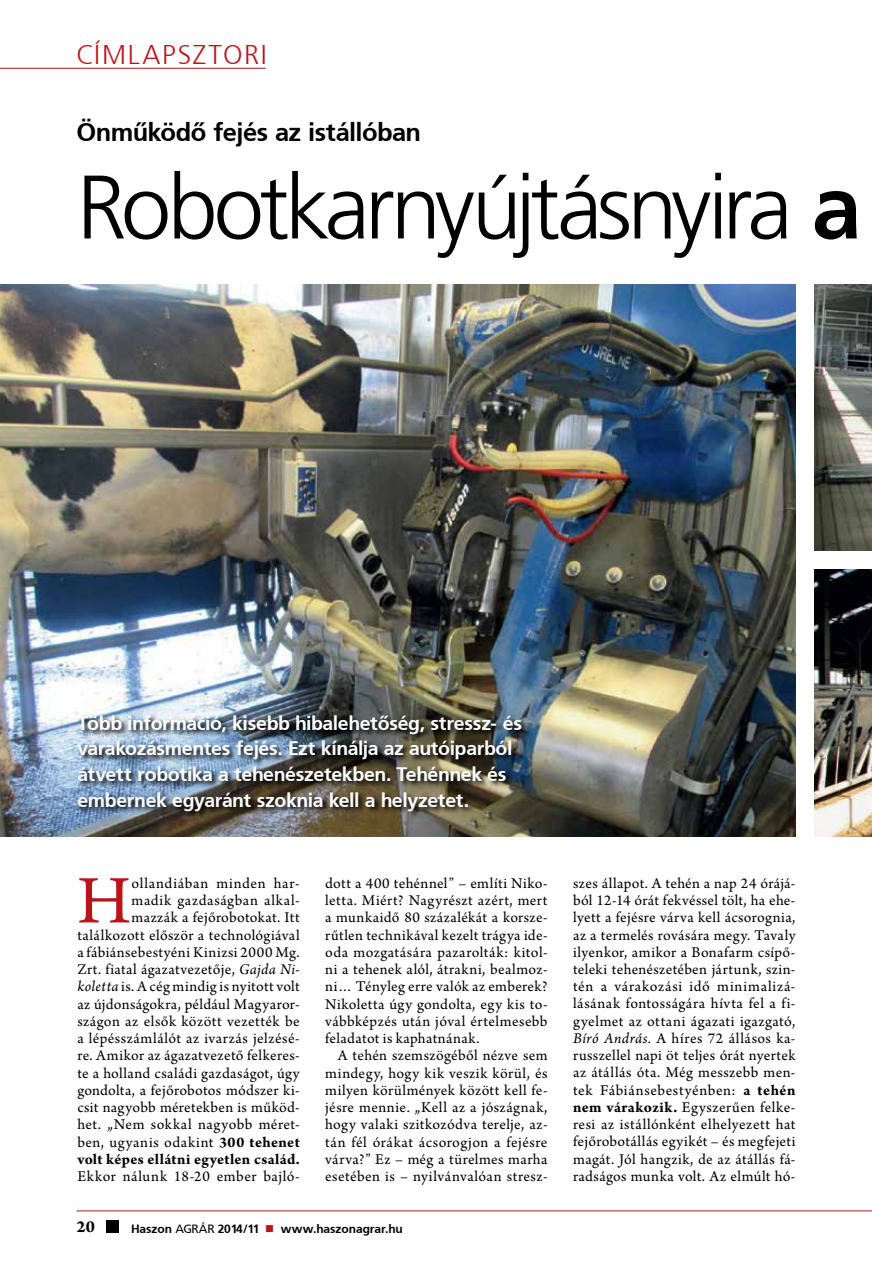
<style>
.page{position:relative;width:872px;height:1263px;background:#fff}
.page>*{position:absolute;margin:0;border:0;box-sizing:border-box;transform-origin:0 0}
.t1{font:90px "Frutiger Lt PFL";letter-spacing:-.015em;color:#000}
.t2{font:71.55px "Arno Pro";color:#ba141a}
.t3{font:27px "Frutiger Lt PFL";letter-spacing:.11em;color:#ba141a}
.t4{font:700 25.5px "Frutiger PFL";letter-spacing:.005em;color:#000}
.t5{font:700 19.5px/25.5px "Frutiger PFL";color:#fff}
.t6{font:700 18px "Arno Pro";color:#000}
.t7{font:15.75px/17.2px "Arno Pro";letter-spacing:.025em;color:#000;text-align:justify}
.t8{font:700 12px "Frutiger PFL";letter-spacing:.02em;color:#000}
.s1{font-family:"Frutiger PFL";font-weight:700}
.s2{font-style:italic}
.s3{font-weight:700}
.s4{font-weight:400}
.s5{color:#ba141a}
</style>
<div class="page">
<div style="left:106px;top:1221px;width:13px;height:12px;background:#000"></div>
<hr style="left:77px;top:1210px;width:795px;height:1px;background:#ba141a">
<hr style="left:0;top:68px;width:266px;height:1px;background:#ba141a">
<img style="left:0;top:284px;width:795px;height:552px">
<img style="left:814px;top:284px;width:58px;height:267px">
<img style="left:814px;top:569px;width:58px;height:267px">
<img style="left:76px;top:714px;width:453px;height:104px">
<h3 class="t3" style="left:77px;top:37px;width:191px">CÍMLAPSZTORI</h3>
<h3 class="t4" style="left:77px;top:116px;width:345px">Önműködő fejés az istállóban</h3>
<h1 class="t1" style="left:77px;top:151px;width:784px">Robotkarnyújtásnyira <span class="s1">a</span></h1>
<p class="t5" style="left:77px;top:710px;width:446px">Több információ, kisebb hibalehetőség, stressz- és várakozásmentes fejés. Ezt kínálja az autóiparból átvett robotika a tehenészetekben. Tehénnek és embernek egyaránt szoknia kell a helyzetet.</p>
<p class="t7" style="left:77px;top:875px;width:224px;text-align:right">ollandiában minden har-<br>madik gazdaságban alkal-<br>mazzák a fejőrobotokat. Itt találkozott először a technológiával a fábiánsebestyéni Kinizsi 2000 Mg.<br>Zrt. fiatal ágazatvezetője, <span class="s2">Gajda Ni&shy;koletta</span> is. A cég mindig is nyitott volt az újdonságokra, például Magyaror&shy;szágon az elsők között vezették be a lépésszámlálót az ivarzás jelzésé&shy;re. Amikor az ágazatvezető felkeres&shy;te a holland családi gazdaságot, úgy gondolta, a fejőrobotos módszer ki&shy;csit nagyobb méretekben is működ&shy;het. „Nem sokkal nagyobb méret&shy;ben, ugyanis odakint <span class="s3">300 tehenet volt képes ellátni egyetlen család.</span></p>
<p class="t7" style="left:77px;top:1168px;width:224px">Ekkor nálunk 18-20 ember bajló-</p>
<h2 class="t2" style="left:77px;top:860px;width:55px">H</h2>
<p class="t7" style="left:325px;top:875px;width:224px">dott a 400 tehénnel” – említi Niko&shy;letta. Miért? Nagyrészt azért, mert a munkaidő 80 százalékát a korsze&shy;rűtlen technikával kezelt trágya ide&shy;oda mozgatására pazarolták: kitol&shy;ni a tehenek alól, átrakni, bealmoz&shy;ni… Tényleg erre valók az emberek?<br>Nikoletta úgy gondolta, egy kis to&shy;vábbképzés után jóval értelmesebb feladatot is kaphatnának.</p>
<p class="t7" style="left:325px;top:1048px;width:224px;text-indent:13px">A tehén szemszögéből nézve sem mindegy, hogy kik veszik körül, és milyen körülmények között kell fe&shy;jésre mennie. „Kell az a jószágnak, hogy valaki szitkozódva terelje, az&shy;tán fél órákat ácsorogjon a fejésre várva?” Ez – még a türelmes marha esetében is – nyilvánvalóan stres -</p>
<p class="t7" style="left:573px;top:875px;width:224px">szes állapot. A tehén a nap 24 órájá&shy;ból 12-14 órát fekvéssel tölt, ha ehe&shy;lyett a fejésre várva kell ácsorognia, az a termelés rovására megy. Tavaly ilyenkor, amikor a Bonafarm csípő&shy;teleki tehenészetében jártunk, szin&shy;tén a várakozási idő minimalizá&shy;lásának fontosságára hívta fel a fi&shy;gyelmet az ottani ágazati igazgató, <span class="s2">Bíró András.</span> A híres 72 állásos ka&shy;russzellel napi öt teljes órát nyertek az átállás óta. Még messzebb men&shy;tek Fábiánsebestyénben: <span class="s3">a tehén nem várakozik.</span> Egyszerűen felke&shy;resi az istállónként elhelyezett hat fejőrobotállás egyikét – és megfejeti magát. Jól hangzik, de az átállás fá&shy;radságos munka volt. Az elmúlt hó-</p>
<p class="t6" style="left:77px;top:1216px;width:20px">20</p>
<p class="t8" style="left:131px;top:1221px;width:273px">Haszon <span class="s4">AGRÁR</span> 2014/11 <span class="s5">■</span> www.haszonagrar.hu</p>
</div>
